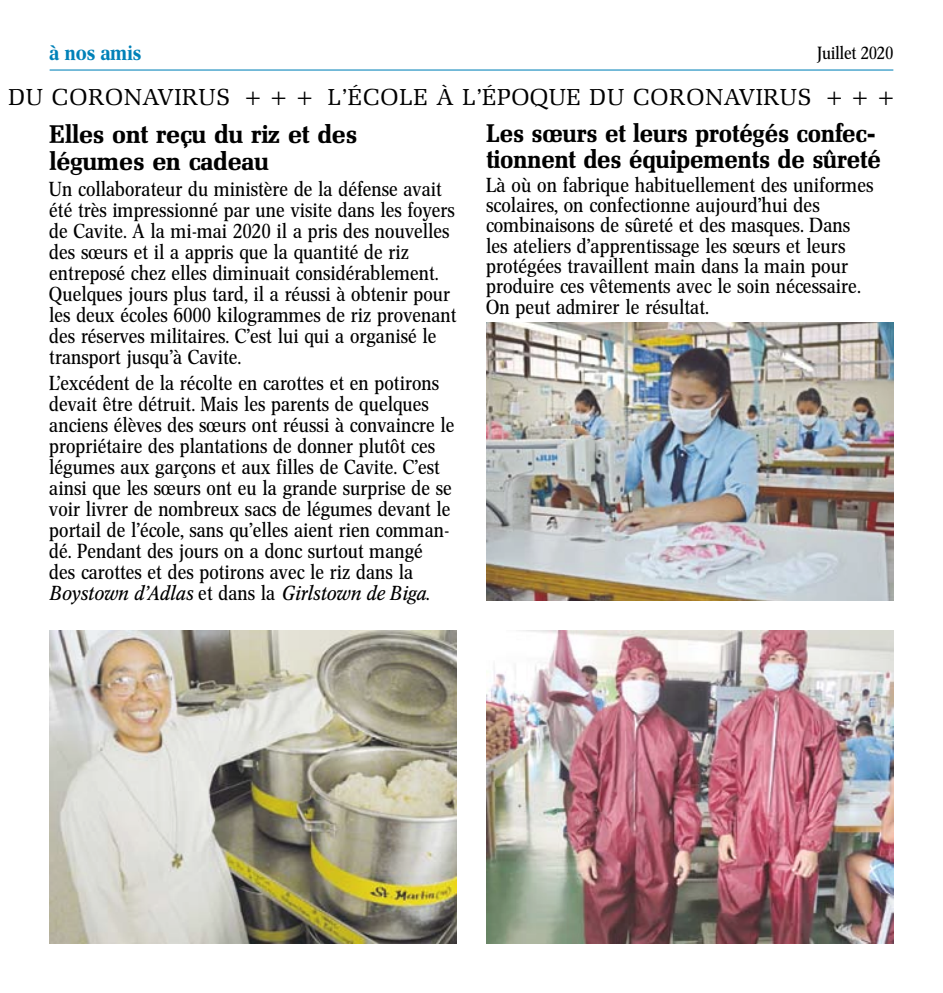
<style>
.page{position:relative;width:943px;height:993px;background:#fff}
.page>*{position:absolute;margin:0;border:0;box-sizing:border-box;transform-origin:0 0}
.t1{font:25.38px/26.8px "Mel Bol";color:#000;scale:.96 1}
.t2{font:25.38px/26.8px "Mel Bol";color:#000}
.t3{font:22.75px "Mel Reg";letter-spacing:.04em;color:#000}
.t4{font:21px "Cnn Med";color:#0081b8}
.t5{font:20.12px/21px "Cnn Reg";letter-spacing:.015em;color:#000;scale:1.04 1}
.t6{font:20.12px/20.3px "Cnn Reg";letter-spacing:.015em;color:#000;scale:1.05 1}
.t7{font:20.12px "Cnn Ita";letter-spacing:.015em;color:#000;scale:1.04 1}
.t8{font:17.5px "Cnn Reg";color:#000;scale:1.05 1}
.s1{font-family:"Cnn Reg"}
</style>
<div class="page">
<hr style="left:50px;top:69px;width:843px;height:1px;background:#0081b8">
<img style="left:50px;top:630px;width:406px;height:313px">
<img style="left:486px;top:322px;width:407px;height:278px">
<img style="left:486px;top:630px;width:407px;height:313px">
<p class="t4" style="left:50px;top:40px;width:93px">à nos amis</p>
<p class="t8" style="left:817px;top:43px;width:74px">Juillet 2020</p>
<p class="t3" style="left:9px;top:84px;width:886px">DU CORONAVIRUS + + + L’ÉCOLE À L’ÉPOQUE DU CORONAVIRUS + + +</p>
<p class="t2" style="left:50px;top:120px;width:309px">Elles ont reçu du riz et des légumes en cadeau</p>
<p class="t5" style="left:50px;top:178px;width:393px">Un collaborateur du ministère de la défense avait été très impressionné par une visite dans les foyers de Cavite. A la mi-mai 2020 il a pris des nouvelles des sœurs et il a appris que la quantité de riz entreposé chez elles diminuait considérablement.<br>Quelques jours plus tard, il a réussi à obtenir pour les deux écoles 6000 kilogrammes de riz provenant des réserves militaires. C’est lui qui a organisé le transport jusqu’à Cavite.</p>
<p class="t5" style="left:50px;top:372px;width:391px">L’excédent de la récolte en carottes et en potirons devait être détruit. Mais les parents de quelques anciens élèves des sœurs ont réussi à convaincre le propriétaire des plantations de donner plutôt ces légumes aux garçons et aux filles de Cavite. C’est ainsi que les sœurs ont eu la grande surprise de se voir livrer de nombreux sacs de légumes devant le portail de l’école, sans qu’elles aient rien comman&shy;dé. Pendant des jours on a donc surtout mangé<br>des carottes et des potirons avec le riz dans la</p>
<p class="t7" style="left:50px;top:581px;width:367px">Boystown d’Adlas <span class="s1">et dans la</span> Girlstown de Biga<span class="s1">.</span></p>
<p class="t1" style="left:486px;top:119px;width:412px">Les sœurs et leurs protégés confec&shy;tionnent des équipements de sûreté</p>
<p class="t6" style="left:486px;top:175px;width:370px">Là où on fabrique habituellement des uniformes scolaires, on confectionne aujourd’hui des combinaisons de sûreté et des masques. Dans les ateliers d’apprentissage les sœurs et leurs protégées travaillent main dans la main pour produire ces vêtements avec le soin nécessaire.<br>On peut admirer le résultat.</p>
</div>
